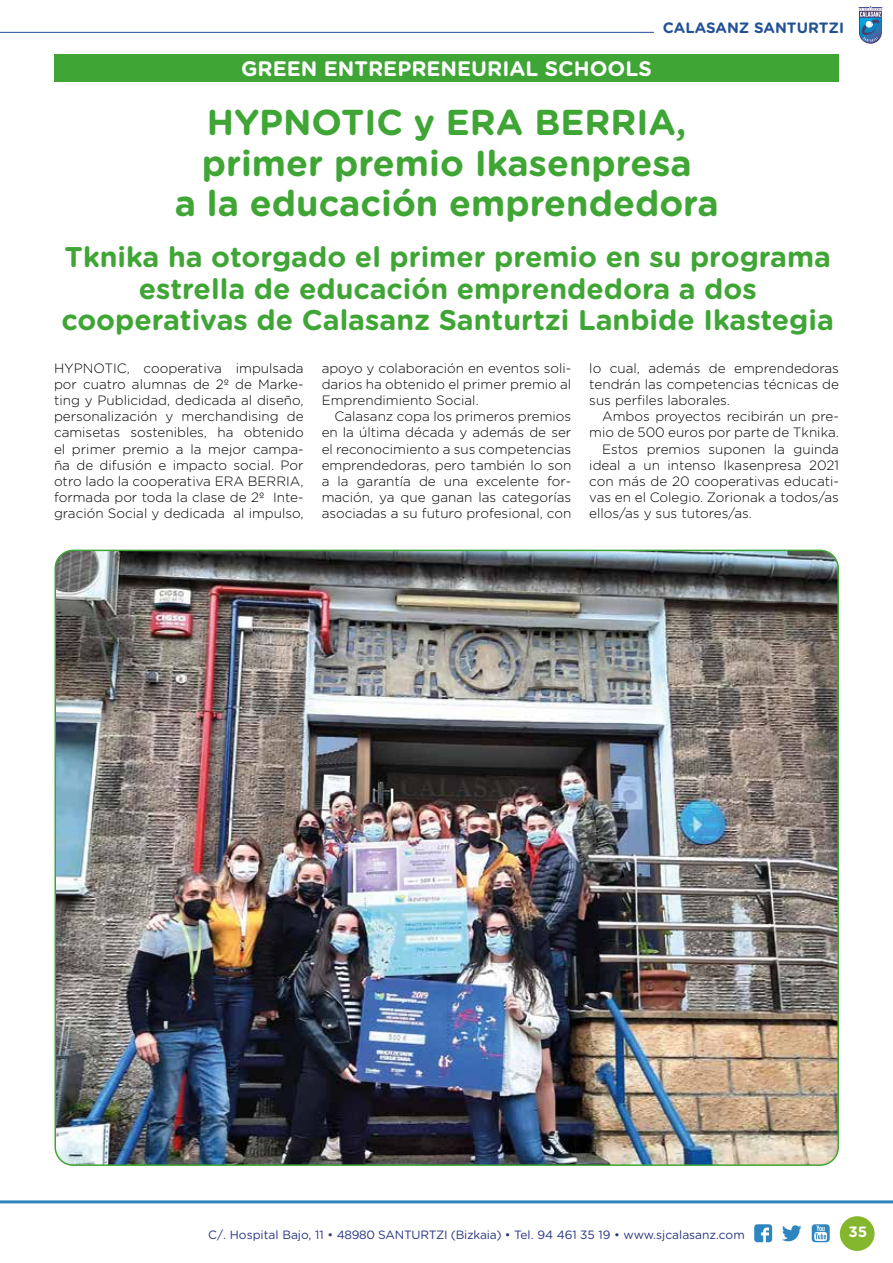
<style>
.page{position:relative;width:893px;height:1263px;background:#fff}
.page>*{position:absolute;margin:0;border:0;box-sizing:border-box;transform-origin:0 0}
.t1{font:700 36px/40.5px "Gotham Rounded";color:#3fa535;text-align:center}
.t2{font:700 28.5px/31.5px "Gotham Rounded";color:#3fa535;text-align:center}
.t3{font:700 21px "Gotham Rounded";color:#fff}
.t4{font:700 15px "Gotham Rounded";color:#225197}
.t5{font:700 15px "Gotham Rounded";color:#fff}
.t6{font:300 13.5px/16.2px "Gotham Rounded";color:#000;text-align:justify}
.t7{font:12px "Gotham Rounded";color:#283583}
</style>
<div class="page">
<svg style="left:859px;top:6px;width:23px;height:38px"></svg>
<div style="left:840px;top:1216px;width:34px;height:35px;background:#84b72d;border-radius:50%"></div>
<hr style="left:0;top:1200px;width:893px;height:3px;background:#2f85bd">
<svg style="left:782px;top:1225px;width:19px;height:16px"></svg>
<svg style="left:754px;top:1224px;width:18px;height:18px"></svg>
<svg style="left:812px;top:1224px;width:18px;height:18px"></svg>
<hr style="left:0;top:32px;width:654px;height:1px;background:#225197">
<div style="left:54px;top:54px;width:785px;height:28px;background:#3fa535"></div>
<img style="left:57px;top:550px;width:781px;height:613px">
<h3 class="t3" style="left:241px;top:53px;width:412px">GREEN ENTREPRENEURIAL SCHOOLS</h3>
<p class="t4" style="left:663px;top:17px;width:183px">CALASANZ SANTURTZI</p>
<h1 class="t1" style="left:175px;top:101px;width:545px">HYPNOTIC y ERA BERRIA, primer premio Ikasenpresa<br>a la educación emprendedora</h1>
<h2 class="t2" style="left:62px;top:240px;width:774px">Tknika ha otorgado el primer premio en su programa estrella de educación emprendedora a dos cooperativas de Calasanz Santurtzi Lanbide Ikastegia</h2>
<p class="t6" style="left:54px;top:359px;width:251px">HYPNOTIC, cooperativa impulsada por cuatro alumnas de 2º de Marke&shy;ting y Publicidad, dedicada al diseño, personalización y merchandising de camisetas sostenibles, ha obtenido el primer premio a la mejor campa&shy;ña de difusión e impacto social. Por otro lado la cooperativa ERA BERRIA, formada por toda la clase de 2º Inte&shy;gración Social y dedicada al impulso,</p>
<p class="t6" style="left:322px;top:359px;width:251px">apoyo y colaboración en eventos soli&shy;darios ha obtenido el primer premio al Emprendimiento Social.</p>
<p class="t6" style="left:589px;top:359px;width:251px">lo cual, además de emprendedoras tendrán las competencias técnicas de sus perfiles laborales.</p>
<p class="t6" style="left:602px;top:408px;width:238px">Ambos proyectos recibirán un pre-</p>
<p class="t6" style="left:589px;top:424px;width:251px">mio de 500 euros por parte de Tknika.</p>
<p class="t6" style="left:602px;top:440px;width:238px">Estos premios suponen la guinda</p>
<p class="t6" style="left:589px;top:456px;width:251px">ideal a un intenso Ikasenpresa 2021</p>
<p class="t6" style="left:589px;top:473px;width:251px">con más de 20 cooperativas educati-</p>
<p class="t6" style="left:589px;top:489px;width:251px">vas en el Colegio. Zorionak a todos/as</p>
<p class="t6" style="left:589px;top:505px;width:164px">ellos/as y sus tutores/as.</p>
<p class="t6" style="left:322px;top:408px;width:251px;text-indent:13px">Calasanz copa los primeros premios en la última década y además de ser el reconocimiento a sus competencias emprendedoras, pero también lo son a la garantía de una excelente for&shy;mación, ya que ganan las categorías asociadas a su futuro profesional, con</p>
<p class="t7" style="left:208px;top:1226px;width:538px">C/. Hospital Bajo, 11 • 48980 SANTURTZI (Bizkaia) • Tel. 94 461 35 19 • www.sjcalasanz.com</p>
<p class="t5" style="left:849px;top:1221px;width:20px">35</p>
</div>
